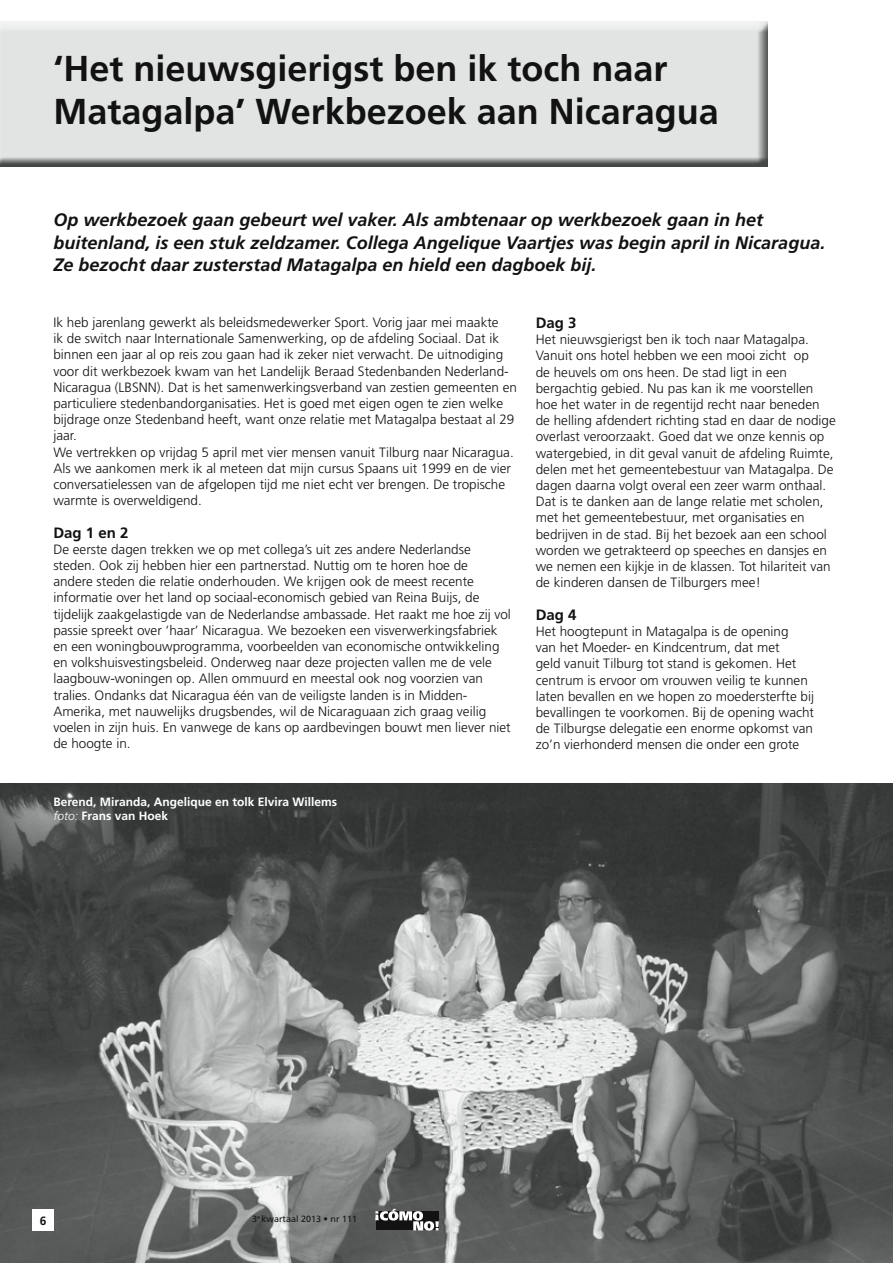
<style>
.page{position:relative;width:893px;height:1263px;background:#fff}
.page>*{position:absolute;margin:0;border:0;box-sizing:border-box;transform-origin:0 0}
.t1{font:700 36px/43.2px "Frutiger";color:#121212}
.t2{font:italic 700 18px/22.5px "Frutiger";color:#121212}
.t3{font:700 15px "Frutiger";color:#121212}
.t4{font:300 13.5px/16.2px "Frutiger";color:#121212}
.t5{font:700 12px/14.4px "Frutiger";color:#fff}
.t6{font:700 12px "Frutiger";color:#121212}
.t7{font:9px "Frutiger";color:#121212}
.s1{font-weight:300;font-style:italic}
</style>
<div class="page">
<img style="left:0;top:783px;width:893px;height:480px">
<div style="left:32px;top:1209px;width:22px;height:21px;background:#fff"></div>
<svg style="left:375px;top:1209px;width:64px;height:21px"></svg>
<div style="left:0;top:21px;width:768px;height:148px;background:#121212;opacity:.75"></div>
<h1 class="t1" style="left:53px;top:47px;width:667px">‘Het nieuwsgierigst ben ik toch naar<br>Matagalpa’ Werkbezoek aan Nicaragua</h1>
<h2 class="t2" style="left:53px;top:209px;width:773px">Op werkbezoek gaan gebeurt wel vaker. Als ambtenaar op werkbezoek gaan in het buitenland, is een stuk zeldzamer. Collega Angelique Vaartjes was begin april in Nicaragua.<br>Ze bezocht daar zusterstad Matagalpa en hield een dagboek bij.</h2>
<p class="t4" style="left:53px;top:314px;width:465px">Ik heb jarenlang gewerkt als beleidsmedewerker Sport. Vorig jaar mei maakte<br>ik de switch naar Internationale Samenwerking, op de afdeling Sociaal. Dat ik binnen een jaar al op reis zou gaan had ik zeker niet verwacht. De uitnodiging voor dit werkbezoek kwam van het Landelijk Beraad Stedenbanden Nederland-Nicaragua (LBSNN). Dat is het samenwerkingsverband van zestien gemeenten en particuliere stedenbandorganisaties. Het is goed met eigen ogen te zien welke bijdrage onze Stedenband heeft, want onze relatie met Matagalpa bestaat al 29 jaar.<br>We vertrekken op vrijdag 5 april met vier mensen vanuit Tilburg naar Nicaragua.<br>Als we aankomen merk ik al meteen dat mijn cursus Spaans uit 1999 en de vier conversatielessen van de afgelopen tijd me niet echt ver brengen. De tropische warmte is overweldigend.</p>
<p class="t3" style="left:53px;top:523px;width:77px">Dag 1 en 2</p>
<p class="t4" style="left:53px;top:541px;width:459px">De eerste dagen trekken we op met collega’s uit zes andere Nederlandse steden. Ook zij hebben hier een partnerstad. Nuttig om te horen hoe de<br>andere steden die relatie onderhouden. We krijgen ook de meest recente informatie over het land op sociaal-economisch gebied van Reina Buijs, de tijdelijk zaakgelastigde van de Nederlandse ambassade. Het raakt me hoe zij vol passie spreekt over ‘haar’ Nicaragua. We bezoeken een visverwerkingsfabriek en een woningbouwprogramma, voorbeelden van economische ontwikkeling en volkshuisvestingsbeleid. Onderweg naar deze projecten vallen me de vele laagbouw-woningen op. Allen ommuurd en meestal ook nog voorzien van tralies. Ondanks dat Nicaragua één van de veiligste landen is in Midden-Amerika, met nauwelijks drugsbendes, wil de Nicaraguaan zich graag veilig voelen in zijn huis. En vanwege de kans op aardbevingen bouwt men liever niet de hoogte in.</p>
<p class="t5" style="left:53px;top:794px;width:285px">Berend, Miranda, Angelique en tolk Elvira Willems <span class="s1">foto:</span> Frans van Hoek</p>
<p class="t3" style="left:536px;top:314px;width:42px">Dag 3</p>
<p class="t4" style="left:536px;top:332px;width:302px">Het nieuwsgierigst ben ik toch naar Matagalpa.<br>Vanuit ons hotel hebben we een mooi zicht op<br>de heuvels om ons heen. De stad ligt in een bergachtig gebied. Nu pas kan ik me voorstellen hoe het water in de regentijd recht naar beneden de helling afdendert richting stad en daar de nodige overlast veroorzaakt. Goed dat we onze kennis op watergebied, in dit geval vanuit de afdeling Ruimte, delen met het gemeentebestuur van Matagalpa. De dagen daarna volgt overal een zeer warm onthaal.<br>Dat is te danken aan de lange relatie met scholen, met het gemeentebestuur, met organisaties en bedrijven in de stad. Bij het bezoek aan een school worden we getrakteerd op speeches en dansjes en we nemen een kijkje in de klassen. Tot hilariteit van de kinderen dansen de Tilburgers mee!</p>
<p class="t3" style="left:536px;top:606px;width:42px">Dag 4</p>
<p class="t4" style="left:536px;top:623px;width:280px">Het hoogtepunt in Matagalpa is de opening<br>van het Moeder- en Kindcentrum, dat met<br>geld vanuit Tilburg tot stand is gekomen. Het centrum is ervoor om vrouwen veilig te kunnen laten bevallen en we hopen zo moedersterfte bij bevallingen te voorkomen. Bij de opening wacht de Tilburgse delegatie een enorme opkomst van zo’n vierhonderd mensen die onder een grote</p>
<p class="t6" style="left:40px;top:1213px;width:8px">6</p>
<p class="t7" style="left:252px;top:1214px;width:106px">3<sup>e</sup> kwartaal 2013 • nr 111</p>
</div>
